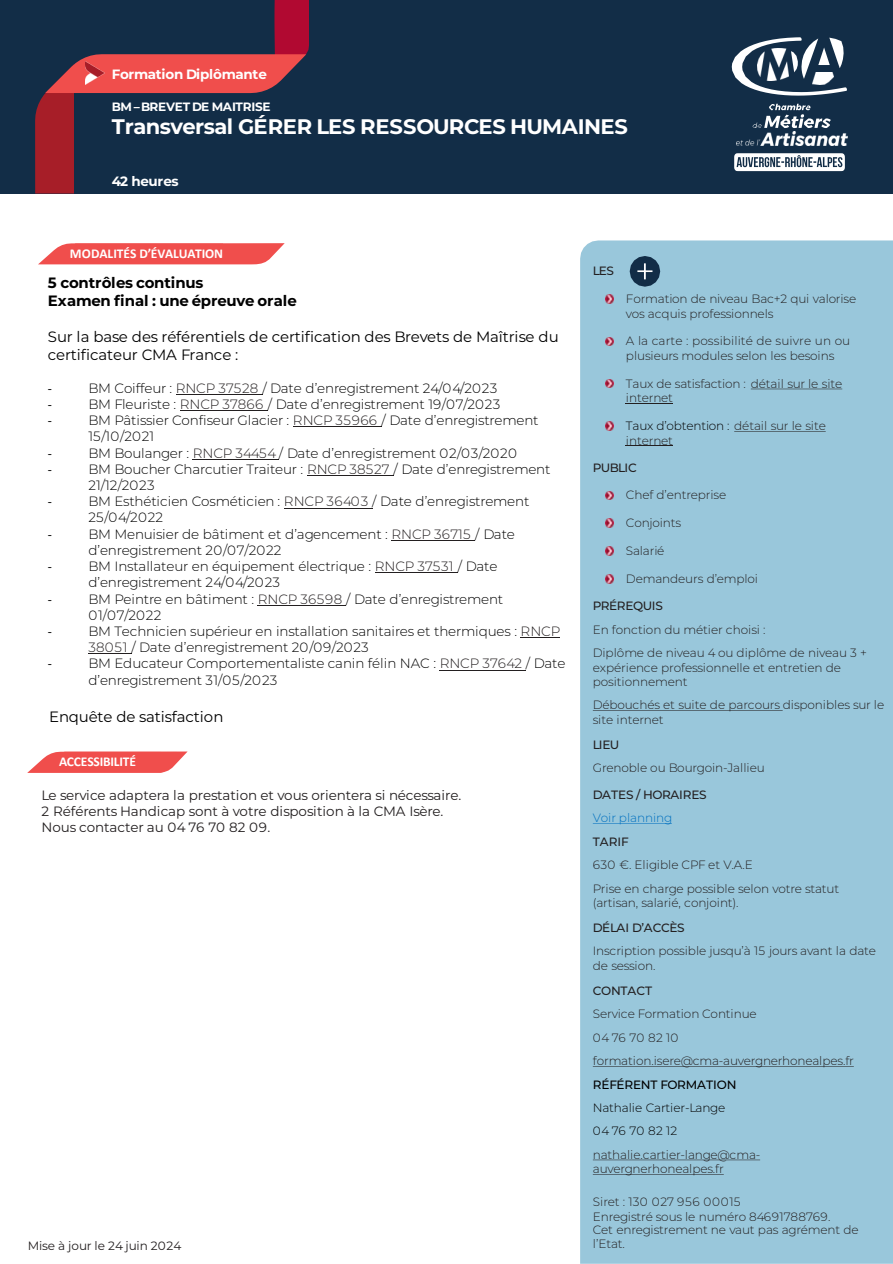
<style>
.page{position:relative;width:893px;height:1264px;background:#fff}
.page>*{position:absolute;margin:0;border:0;box-sizing:border-box;transform-origin:0 0}
.t1{font:700 21px "Montserrat";letter-spacing:-.02em;color:#fff}
.t2{font:15px/18px "Montserrat";letter-spacing:-.01em;color:#000}
.t3{font:700 15px "Montserrat";letter-spacing:-.015em;color:#000}
.t4{font:300 13.5px/16.2px "Montserrat";letter-spacing:-.01em;color:#000}
.t5{font:13.5px "Montserrat";letter-spacing:-.005em;color:#221e1f}
.t6{font:700 13.5px "Calibri";letter-spacing:-.01em;color:#fff}
.t7{font:700 13.5px "Montserrat";letter-spacing:-.025em;color:#fff}
.t8{font:13.5px "Calibri";color:#000}
.t9{font:300 12px/14.4px "Montserrat";letter-spacing:-.015em;color:#231f20}
.t10{font:300 12px/14.4px "Montserrat";letter-spacing:.01em;color:#231f20}
.t11{font:500 12px "Montserrat";letter-spacing:-.025em;color:#231f20}
.t12{font:300 12px "Montserrat";letter-spacing:-.015em;color:#000}
.t13{font:12px "Montserrat";color:#231f20}
.t14{font:300 12px "Montserrat";letter-spacing:.015em;color:#231f20}
.t15{font:700 12px "Montserrat";letter-spacing:-.025em;color:#fff}
.t16{font:500 12px "Montserrat";letter-spacing:-.015em;color:#000}
.t17{font:300 12px "Montserrat";letter-spacing:-.01em;color:#0070c0}
.s1{color:#231f20}
.s2{color:#000}
</style>
<div class="page">
<div style="left:0;top:0;width:892px;height:193px;background:#122d47"></div>
<svg style="left:752px;top:104px;width:78px;height:24px"></svg>
<img style="left:736px;top:131px;width:111px;height:14px">
<svg style="left:734px;top:153px;width:110px;height:18px;background:#b9c1c9"></svg>
<svg style="left:731px;top:37px;width:116px;height:59px"></svg>
<svg style="left:35px;top:0;width:274px;height:193px"></svg>
<img style="left:85px;top:62px;width:20px;height:22px">
<div style="left:580px;top:240px;width:312px;height:1023px;background:#99c7db"></div>
<svg style="left:605px;top:294px;width:8px;height:9px"></svg>
<svg style="left:605px;top:337px;width:8px;height:8px"></svg>
<svg style="left:605px;top:379px;width:8px;height:9px"></svg>
<svg style="left:750px;top:388px;width:92px;height:1px"></svg>
<hr style="left:626px;top:403px;width:47px;height:1px;background:#231f20">
<svg style="left:605px;top:421px;width:8px;height:9px"></svg>
<svg style="left:734px;top:431px;width:91px;height:1px"></svg>
<hr style="left:626px;top:445px;width:47px;height:1px;background:#231f20">
<svg style="left:605px;top:491px;width:8px;height:8px"></svg>
<svg style="left:605px;top:519px;width:8px;height:8px"></svg>
<svg style="left:605px;top:546px;width:8px;height:9px"></svg>
<svg style="left:605px;top:574px;width:8px;height:9px"></svg>
<svg style="left:592px;top:710px;width:190px;height:1px"></svg>
<svg style="left:592px;top:823px;width:79px;height:1px"></svg>
<svg style="left:592px;top:1065px;width:261px;height:1px"></svg>
<svg style="left:592px;top:1159px;width:168px;height:1px"></svg>
<svg style="left:592px;top:1173px;width:131px;height:1px"></svg>
<svg style="left:629px;top:256px;width:31px;height:30px"></svg>
<hr style="left:176px;top:394px;width:86px;height:1px;background:#231f20">
<hr style="left:180px;top:410px;width:88px;height:1px;background:#231f20">
<hr style="left:293px;top:426px;width:88px;height:1px;background:#231f20">
<hr style="left:193px;top:459px;width:86px;height:1px;background:#231f20">
<hr style="left:307px;top:475px;width:86px;height:1px;background:#231f20">
<hr style="left:284px;top:507px;width:88px;height:1px;background:#231f20">
<hr style="left:391px;top:540px;width:84px;height:1px;background:#231f20">
<hr style="left:375px;top:572px;width:82px;height:1px;background:#231f20">
<hr style="left:258px;top:604px;width:88px;height:1px;background:#231f20">
<hr style="left:520px;top:637px;width:39px;height:1px;background:#231f20">
<hr style="left:88px;top:653px;width:43px;height:1px;background:#231f20">
<hr style="left:439px;top:669px;width:87px;height:1px;background:#231f20">
<svg style="left:38px;top:243px;width:247px;height:21px;background:#f1605e"></svg>
<svg style="left:28px;top:751px;width:160px;height:21px;background:#f26a69"></svg>
<p class="t7" style="left:112px;top:64px;width:156px">Formation Diplômante</p>
<p class="t15" style="left:112px;top:98px;width:160px">BM –BREVET DE MAITRISE</p>
<p class="t1" style="left:112px;top:111px;width:517px">Transversal GÉRER LES RESSOURCES HUMAINES</p>
<p class="t7" style="left:112px;top:171px;width:68px">42 heures</p>
<p class="t6" style="left:70px;top:244px;width:155px">MODALITÉS D’ÉVALUATION</p>
<p class="t3" style="left:48px;top:272px;width:157px">5 contrôles continus</p>
<p class="t3" style="left:48px;top:290px;width:250px">Examen final : une épreuve orale</p>
<p class="t2" style="left:48px;top:327px;width:512px">Sur la base des référentiels de certification des Brevets de Maîtrise du certificateur CMA France :</p>
<p class="t8" style="left:48px;top:379px;width:6px">-</p>
<p class="t4" style="left:88px;top:379px;width:410px">BM Coiffeur : <span class="s1">RNCP 37528</span> / Date d’enregistrement 24/04/2023</p>
<p class="t8" style="left:48px;top:395px;width:6px">-</p>
<p class="t4" style="left:88px;top:395px;width:413px">BM Fleuriste : <span class="s1">RNCP 37866</span> / Date d’enregistrement 19/07/2023</p>
<p class="t8" style="left:48px;top:411px;width:6px">-</p>
<p class="t4" style="left:88px;top:412px;width:451px">BM Pâtissier Confiseur Glacier : <span class="s1">RNCP 35966</span> / Date d’enregistrement<br>15/10/2021</p>
<p class="t8" style="left:48px;top:443px;width:6px">-</p>
<p class="t4" style="left:88px;top:444px;width:430px">BM Boulanger : <span class="s1">RNCP 34454</span> / Date d’enregistrement 02/03/2020</p>
<p class="t8" style="left:48px;top:460px;width:6px">-</p>
<p class="t4" style="left:88px;top:460px;width:463px">BM Boucher Charcutier Traiteur : <span class="s1">RNCP 38527</span> / Date d’enregistrement<br>21/12/2023</p>
<p class="t8" style="left:48px;top:492px;width:6px">-</p>
<p class="t4" style="left:88px;top:493px;width:442px">BM Esthéticien Cosméticien : <span class="s1">RNCP 36403</span> / Date d’enregistrement<br>25/04/2022</p>
<p class="t8" style="left:48px;top:524px;width:6px">-</p>
<p class="t4" style="left:88px;top:525px;width:428px">BM Menuisier de bâtiment et d’agencement : <span class="s1">RNCP 36715</span> / Date d’enregistrement 20/07/2022</p>
<p class="t8" style="left:48px;top:557px;width:6px">-</p>
<p class="t4" style="left:88px;top:557px;width:410px">BM Installateur en équipement électrique : <span class="s1">RNCP 37531</span> / Date d’enregistrement 24/04/2023</p>
<p class="t8" style="left:48px;top:589px;width:6px">-</p>
<p class="t4" style="left:88px;top:590px;width:416px">BM Peintre en bâtiment : <span class="s1">RNCP 36598</span> / Date d’enregistrement<br>01/07/2022</p>
<p class="t8" style="left:48px;top:622px;width:6px">-</p>
<p class="t4" style="left:88px;top:622px;width:473px">BM Technicien supérieur en installation sanitaires et thermiques : <span class="s1">RNCP<br>38051</span> / Date d’enregistrement 20/09/2023</p>
<p class="t8" style="left:48px;top:654px;width:6px">-</p>
<p class="t4" style="left:88px;top:655px;width:478px">BM Educateur Comportementaliste canin félin NAC : <span class="s1">RNCP 37642</span> / Date d’enregistrement 31/05/2023</p>
<p class="t2" style="left:49px;top:706px;width:176px">Enquête de satisfaction</p>
<p class="t6" style="left:59px;top:752px;width:78px">ACCESSIBILITÉ</p>
<p class="t5" style="left:42px;top:785px;width:421px">Le service adaptera la prestation et vous orientera si nécessaire.</p>
<p class="t5" style="left:42px;top:801px;width:403px">2 Référents Handicap sont à votre disposition à la CMA Isère.</p>
<p class="t5" style="left:42px;top:818px;width:230px">Nous contacter au 04 76 70 82 09.</p>
<p class="t11" style="left:592px;top:262px;width:23px">LES</p>
<p class="t9" style="left:626px;top:291px;width:232px">Formation de niveau Bac+2 qui valorise vos acquis professionnels</p>
<p class="t10" style="left:626px;top:333px;width:226px">A la carte : possibilité de suivre un ou plusieurs modules selon les besoins</p>
<p class="t9" style="left:626px;top:376px;width:218px">Taux de satisfaction : détail sur le site internet</p>
<p class="t9" style="left:626px;top:418px;width:201px"><span class="s2">Taux d’obtention :</span> détail sur le site internet</p>
<p class="t11" style="left:592px;top:459px;width:45px">PUBLIC</p>
<p class="t9" style="left:626px;top:487px;width:102px">Chef d’entreprise</p>
<p class="t9" style="left:626px;top:515px;width:57px">Conjoints</p>
<p class="t9" style="left:626px;top:543px;width:40px">Salarié</p>
<p class="t9" style="left:626px;top:571px;width:133px">Demandeurs d’emploi</p>
<p class="t11" style="left:592px;top:597px;width:72px">PRÉREQUIS</p>
<p class="t9" style="left:592px;top:621px;width:174px">En fonction du métier choisi :</p>
<p class="t9" style="left:592px;top:645px;width:276px">Diplôme de niveau 4 ou diplôme de niveau 3 + expérience professionnelle et entretien de positionnement</p>
<p class="t9" style="left:592px;top:697px;width:293px">Débouchés et suite de parcours disponibles sur le site internet</p>
<p class="t11" style="left:592px;top:735px;width:28px">LIEU</p>
<p class="t9" style="left:592px;top:760px;width:174px">Grenoble ou Bourgoin-Jallieu</p>
<p class="t11" style="left:592px;top:786px;width:115px">DATES / HORAIRES</p>
<p class="t17" style="left:592px;top:809px;width:81px">Voir planning</p>
<p class="t11" style="left:592px;top:833px;width:38px">TARIF</p>
<p class="t9" style="left:592px;top:857px;width:161px">630 €. Eligible CPF et V.A.E</p>
<p class="t9" style="left:592px;top:880px;width:248px">Prise en charge possible selon votre statut (artisan, salarié, conjoint).</p>
<p class="t11" style="left:592px;top:919px;width:93px">DÉLAI D’ACCÈS</p>
<p class="t9" style="left:592px;top:943px;width:285px">Inscription possible jusqu’à 15 jours avant la date de session.</p>
<p class="t11" style="left:592px;top:981px;width:61px">CONTACT</p>
<p class="t9" style="left:592px;top:1006px;width:165px">Service Formation Continue</p>
<p class="t9" style="left:592px;top:1029px;width:87px">04 76 70 82 10</p>
<p class="t9" style="left:592px;top:1052px;width:263px">formation.isere@cma-auvergnerhonealpes.fr</p>
<p class="t16" style="left:592px;top:1075px;width:145px">RÉFÉRENT FORMATION</p>
<p class="t12" style="left:592px;top:1099px;width:134px">Nathalie Cartier-Lange</p>
<p class="t12" style="left:592px;top:1122px;width:86px">04 76 70 82 12</p>
<p class="t9" style="left:592px;top:1146px;width:169px">nathalie.cartier-lange@cma&shy;auvergnerhonealpes.fr</p>
<p class="t14" style="left:592px;top:1193px;width:149px">Siret : 130 027 956 00015</p>
<p class="t9" style="left:592px;top:1208px;width:267px;line-height:13.5px">Enregistré sous le numéro 84691788769.<br>Cet enregistrement ne vaut pas agrément de</p>
<p class="t13" style="left:28px;top:1237px;width:155px">Mise à jour le 24 juin 2024</p>
<p class="t9" style="left:592px;top:1235px;width:34px">l’Etat.</p>
</div>
